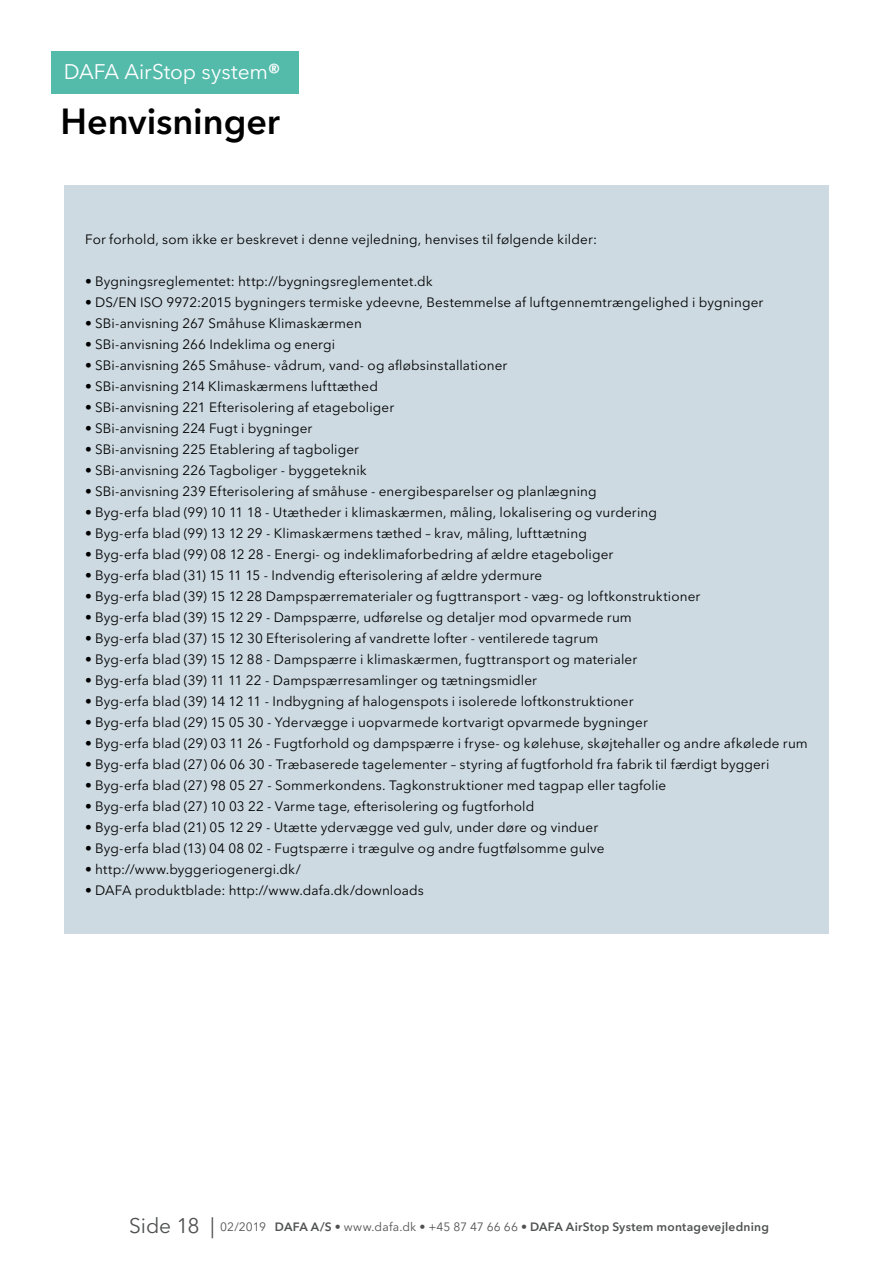
<style>
.page{position:relative;width:893px;height:1263px;background:#fff}
.page>*{position:absolute;margin:0;border:0;box-sizing:border-box;transform-origin:0 0}
.t1{font:600 36px "Avenir Next LT Pro";color:#000}
.t2{font:21px "Avenir Next LT Pro";letter-spacing:-.005em;color:#fff}
.t3{font:13.5px "Avenir Next LT Pro";letter-spacing:.01em;color:#000}
.t4{font:600 12px "Avenir Next LT Pro";letter-spacing:.02em;color:#505152}
.s1{font-family:"Lucida Sans";font-weight:600}
.s2{font-weight:400;font-size:21px}
.s3{font-weight:400}
</style>
<div class="page">
<div style="left:51px;top:51px;width:247px;height:43px;background:#54bbab"></div>
<div style="left:64px;top:186px;width:764px;height:748px;background:#cddae2"></div>
<h2 class="t2" style="left:64px;top:59px;width:218px">DAFA AirStop system<span class="s1">®</span></h2>
<h1 class="t1" style="left:60px;top:99px;width:221px">Henvisninger</h1>
<p class="t3" style="left:85px;top:231px;width:514px">For forhold, som ikke er beskrevet i denne vejledning, henvises til følgende kilder:</p>
<p class="t3" style="left:85px;top:273px;width:349px">• Bygningsreglementet: http://bygningsreglementet.dk</p>
<p class="t3" style="left:85px;top:294px;width:680px">• DS/EN ISO 9972:2015 bygningers termiske ydeevne, Bestemmelse af luftgennemtrængelighed i bygninger</p>
<p class="t3" style="left:85px;top:315px;width:278px">• SBi-anvisning 267 Småhuse Klimaskærmen</p>
<p class="t3" style="left:85px;top:336px;width:252px">• SBi-anvisning 266 Indeklima og energi</p>
<p class="t3" style="left:85px;top:357px;width:424px">• SBi-anvisning 265 Småhuse- vådrum, vand- og afløbsinstallationer</p>
<p class="t3" style="left:85px;top:378px;width:295px">• SBi-anvisning 214 Klimaskærmens lufttæthed</p>
<p class="t3" style="left:85px;top:399px;width:311px">• SBi-anvisning 221 Efterisolering af etageboliger</p>
<p class="t3" style="left:85px;top:420px;width:229px">• SBi-anvisning 224 Fugt i bygninger</p>
<p class="t3" style="left:85px;top:441px;width:276px">• SBi-anvisning 225 Etablering af tagboliger</p>
<p class="t3" style="left:85px;top:462px;width:283px">• SBi-anvisning 226 Tagboliger - byggeteknik</p>
<p class="t3" style="left:85px;top:483px;width:513px">• SBi-anvisning 239 Efterisolering af småhuse - energibesparelser og planlægning</p>
<p class="t3" style="left:85px;top:504px;width:573px">• Byg-erfa blad (99) 10 11 18 - Utætheder i klimaskærmen, måling, lokalisering og vurdering</p>
<p class="t3" style="left:85px;top:525px;width:503px">• Byg-erfa blad (99) 13 12 29 - Klimaskærmens tæthed – krav, måling, lufttætning</p>
<p class="t3" style="left:85px;top:546px;width:530px">• Byg-erfa blad (99) 08 12 28 - Energi- og indeklimaforbedring af ældre etageboliger</p>
<p class="t3" style="left:85px;top:567px;width:459px">• Byg-erfa blad (31) 15 11 15 - Indvendig efterisolering af ældre ydermure</p>
<p class="t3" style="left:85px;top:588px;width:617px">• Byg-erfa blad (39) 15 12 28 Dampspærrematerialer og fugttransport - væg- og loftkonstruktioner</p>
<p class="t3" style="left:85px;top:609px;width:548px">• Byg-erfa blad (39) 15 12 29 - Dampspærre, udførelse og detaljer mod opvarmede rum</p>
<p class="t3" style="left:85px;top:630px;width:515px">• Byg-erfa blad (37) 15 12 30 Efterisolering af vandrette lofter - ventilerede tagrum</p>
<p class="t3" style="left:85px;top:651px;width:554px">• Byg-erfa blad (39) 15 12 88 - Dampspærre i klimaskærmen, fugttransport og materialer</p>
<p class="t3" style="left:85px;top:672px;width:454px">• Byg-erfa blad (39) 11 11 22 - Dampspærresamlinger og tætningsmidler</p>
<p class="t3" style="left:85px;top:693px;width:550px">• Byg-erfa blad (39) 14 12 11 - Indbygning af halogenspots i isolerede loftkonstruktioner</p>
<p class="t3" style="left:85px;top:714px;width:564px">• Byg-erfa blad (29) 15 05 30 - Ydervægge i uopvarmede kortvarigt opvarmede bygninger</p>
<p class="t3" style="left:85px;top:735px;width:724px">• Byg-erfa blad (29) 03 11 26 - Fugtforhold og dampspærre i fryse- og kølehuse, skøjtehaller og andre afkølede rum</p>
<p class="t3" style="left:85px;top:756px;width:686px">• Byg-erfa blad (27) 06 06 30 - Træbaserede tagelementer – styring af fugtforhold fra fabrik til færdigt byggeri</p>
<p class="t3" style="left:85px;top:777px;width:583px">• Byg-erfa blad (27) 98 05 27 - Sommerkondens. Tagkonstruktioner med tagpap eller tagfolie</p>
<p class="t3" style="left:85px;top:798px;width:451px">• Byg-erfa blad (27) 10 03 22 - Varme tage, efterisolering og fugtforhold</p>
<p class="t3" style="left:85px;top:819px;width:515px">• Byg-erfa blad (21) 05 12 29 - Utætte ydervægge ved gulv, under døre og vinduer</p>
<p class="t3" style="left:85px;top:840px;width:521px">• Byg-erfa blad (13) 04 08 02 - Fugtspærre i trægulve og andre fugtfølsomme gulve</p>
<p class="t3" style="left:85px;top:862px;width:217px">• http://www.byggeriogenergi.dk/</p>
<p class="t3" style="left:85px;top:883px;width:340px">• DAFA produktblade: http://www.dafa.dk/downloads</p>
<p class="t4" style="left:129px;top:1219px;width:641px"><span class="s2">Side 18 |</span> <span class="s3">02/2019</span> DAFA A/S • <span class="s3">www.dafa.dk</span> • <span class="s3">+45 87 47 66 66</span> • DAFA AirStop System montagevejledning</p>
</div>
